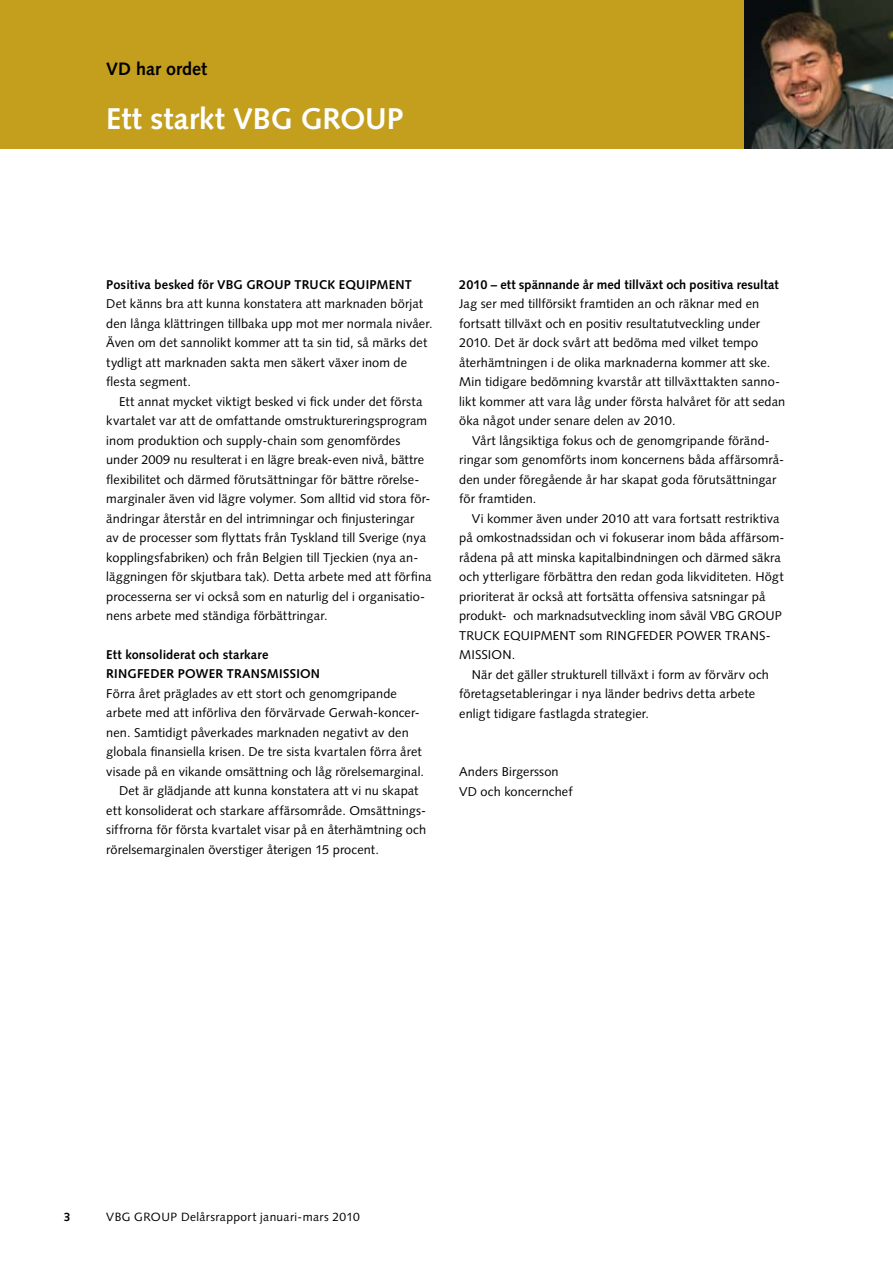
<style>
.page{position:relative;width:893px;height:1263px;background:#fff}
.page>*{position:absolute;margin:0;border:0;box-sizing:border-box;transform-origin:0 0}
.t1{font:700 30px "Syntax LT Std";letter-spacing:.005em;color:#fff}
.t2{font:700 18px "Syntax LT Std";color:#000}
.t3{font:12.75px/19.5px "Syntax LT Std";letter-spacing:.01em;color:#000}
.t4{font:700 12.75px/19.5px "Syntax LT Std";letter-spacing:.01em;color:#000}
.t5{font:12px "Syntax LT Std";letter-spacing:.035em;color:#000}
.t6{font:700 12px "Syntax LT Std";color:#000}
</style>
<div class="page">
<div style="left:0;top:0;width:748px;height:149px;background:#c39f1d"></div>
<img style="left:744px;top:0;width:149px;height:149px">
<h2 class="t2" style="left:106px;top:59px;width:102px">VD har ordet</h2>
<h1 class="t1" style="left:106px;top:101px;width:299px">Ett starkt VBG GROUP</h1>
<p class="t4" style="left:106px;top:275px;width:307px">Positiva besked för VBG GROUP TRUCK EQUIPMENT</p>
<p class="t3" style="left:106px;top:294px;width:328px">Det känns bra att kunna konstatera att marknaden börjat den långa klättringen tillbaka upp mot mer normala nivåer.<br>Även om det sannolikt kommer att ta sin tid, så märks det tydligt att marknaden sakta men säkert växer inom de flesta segment.</p>
<p class="t3" style="left:106px;top:392px;width:327px;text-indent:13px">Ett annat mycket viktigt besked vi fick under det första kvartalet var att de omfattande omstruktureringsprogram inom produktion och supply-chain som genomfördes under 2009 nu resulterat i en lägre break-even nivå, bättre flexibilitet och därmed förutsättningar för bättre rörelse&shy;marginaler även vid lägre volymer. Som alltid vid stora för&shy;ändringar återstår en del intrimningar och finjusteringar<br>av de processer som flyttats från Tyskland till Sverige (nya kopplingsfabriken) och från Belgien till Tjeckien (nya an&shy;läggningen för skjutbara tak). Detta arbete med att förfina processerna ser vi också som en naturlig del i organisatio&shy;nens arbete med ständiga förbättringar.</p>
<p class="t4" style="left:106px;top:645px;width:215px">Ett konsoliderat och starkare<br>RINGFEDER POWER TRANSMISSION</p>
<p class="t3" style="left:106px;top:684px;width:292px">Förra året präglades av ett stort och genomgripande</p>
<p class="t3" style="left:106px;top:703px;width:315px">arbete med att införliva den förvärvade Gerwah-koncer-</p>
<p class="t3" style="left:106px;top:723px;width:304px">nen. Samtidigt påverkades marknaden negativt av den</p>
<p class="t3" style="left:106px;top:742px;width:317px">globala finansiella krisen. De tre sista kvartalen förra året</p>
<p class="t3" style="left:106px;top:762px;width:319px">visade på en vikande omsättning och låg rörelsemarginal.</p>
<p class="t3" style="left:119px;top:781px;width:301px">Det är glädjande att kunna konstatera att vi nu skapat</p>
<p class="t3" style="left:106px;top:801px;width:321px">ett konsoliderat och starkare affärsområde. Omsättnings-</p>
<p class="t3" style="left:106px;top:820px;width:321px">siffrorna för första kvartalet visar på en återhämtning och</p>
<p class="t3" style="left:106px;top:840px;width:274px">rörelsemarginalen överstiger återigen 15 procent.</p>
<p class="t4" style="left:459px;top:275px;width:321px">2010 – ett spännande år med tillväxt och positiva resultat</p>
<p class="t3" style="left:459px;top:294px;width:328px">Jag ser med tillförsikt framtiden an och räknar med en fortsatt tillväxt och en positiv resultatutveckling under 2010. Det är dock svårt att bedöma med vilket tempo återhämtningen i de olika marknaderna kommer att ske.<br>Min tidigare bedömning kvarstår att tillväxttakten sanno&shy;likt kommer att vara låg under första halvåret för att sedan öka något under senare delen av 2010.</p>
<p class="t3" style="left:459px;top:430px;width:326px;text-indent:13px">Vårt långsiktiga fokus och de genomgripande föränd&shy;ringar som genomförts inom koncernens båda affärsområ&shy;den under föregående år har skapat goda förutsättningar för framtiden.</p>
<p class="t3" style="left:459px;top:508px;width:327px;text-indent:13px">Vi kommer även under 2010 att vara fortsatt restriktiva på omkostnadssidan och vi fokuserar inom båda affärsom&shy;rådena på att minska kapitalbindningen och därmed säkra och ytterligare förbättra den redan goda likviditeten. Högt prioriterat är också att fortsätta offensiva satsningar på produkt- och marknadsutveckling inom såväl VBG GROUP<br>TRU</p>
<p class="t3" style="left:484px;top:625px;width:46px">CK EQUIPMENT</p>
<p class="t3" style="left:579px;top:625px;width:155px">som RINGFEDER POWER TRANS</p>
<p class="t3" style="left:766px;top:625px;width:6px">-</p>
<p class="t3" style="left:459px;top:645px;width:9px">MISSION</p>
<p class="t3" style="left:512px;top:645px;width:5px">.</p>
<p class="t3" style="left:472px;top:664px;width:298px">N är det gäller strukturell tillväxt i form av förvärv och</p>
<p class="t3" style="left:459px;top:684px;width:297px">företagsetableringar i nya länder bedrivs detta arbete</p>
<p class="t3" style="left:459px;top:703px;width:191px">enligt tidigare fastlagda strategier.</p>
<p class="t3" style="left:459px;top:762px;width:115px">Anders Birgersson<br>VD och koncernchef</p>
<p class="t6" style="left:64px;top:1210px;width:8px">3</p>
<p class="t5" style="left:106px;top:1210px;width:47px">VBG GROUP</p>
<p class="t5" style="left:181px;top:1210px;width:180px">Delårsrapport januari-mars 2010</p>
</div>
